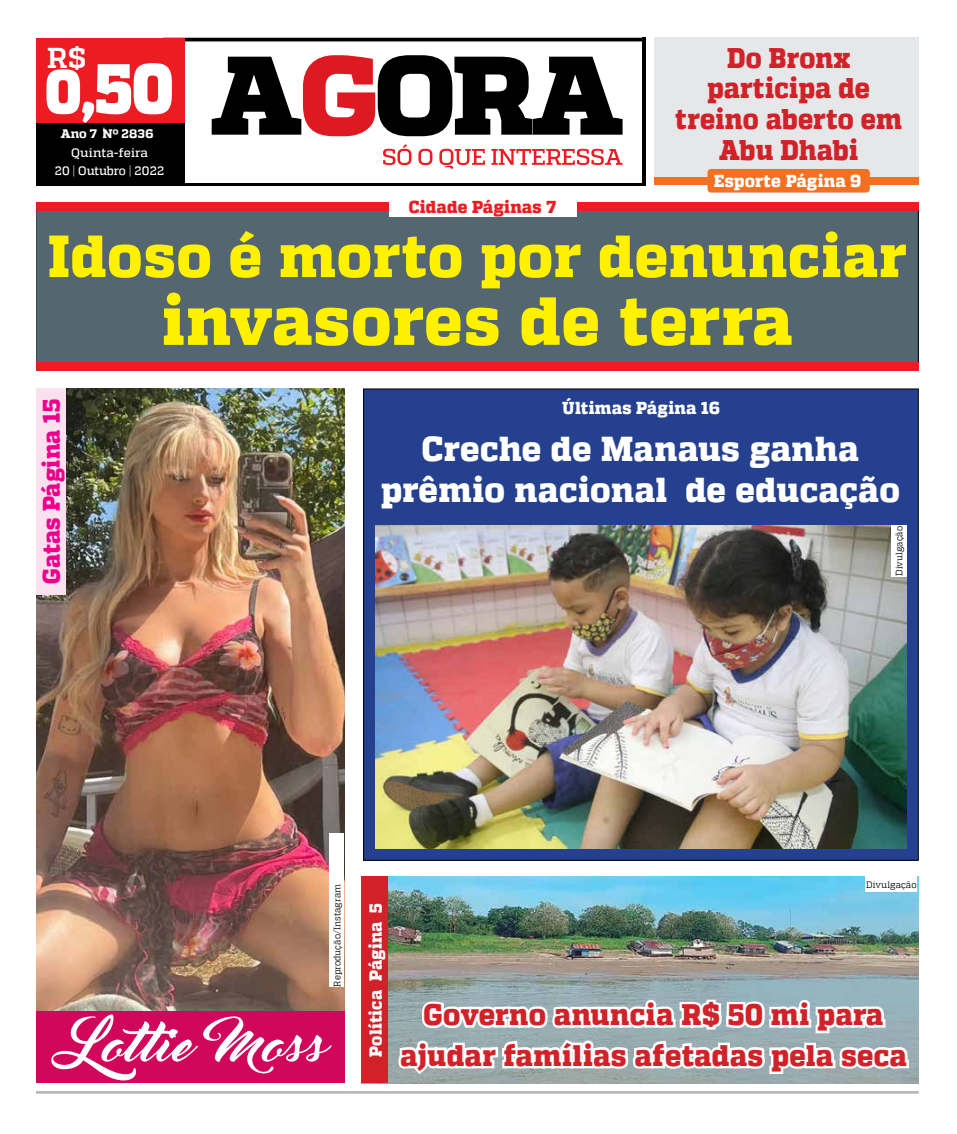
<style>
.page{position:relative;width:957px;height:1134px;background:#fff}
.page>*{position:absolute;margin:0;border:0;box-sizing:border-box;transform-origin:0 0}
.t1{font:800 67.88px "MW Quadon";letter-spacing:.01em;color:#fff100;scale:.96 1}
.t2{font:900 61.62px "MW Quadon";color:#fff;scale:.91 1}
.t3{font:800 59.25px "MW Quadon";letter-spacing:.015em;color:#fff100;scale:.96 1}
.t4{font:800 34.5px/40.8px "MW Quadon";letter-spacing:.01em;color:#fff;text-align:center;scale:.96 1}
.t5{font:800 29.62px/40.8px "MW Quadon";letter-spacing:.01em;color:#d12229;text-align:center;scale:.94 1}
.t6{font:800 28.38px/30.9px "MW Quadon";letter-spacing:.005em;color:#d12229;text-align:center;scale:.91 1}
.t7{font:800 23.88px "MW Quadon";letter-spacing:.015em;color:#ec008b;scale:.94 1}
.t8{font:700 18.5px "MW Quadon";color:#fff}
.t9{font:800 17.5px "MW Quadon";letter-spacing:.01em;color:#fff;scale:.94 1}
.t10{font:800 17.25px "MW Quadon";letter-spacing:.015em;color:#fff;scale:.96 1}
.t11{font:800 17.25px "MW Quadon";letter-spacing:.01em;color:#ed1c23;scale:.96 1}
.t12{font:500 12.38px "MW Quadon";color:#fff;scale:.96 1}
.t13{font:500 12.38px "MW Quadon";color:#fff}
.t14{font:800 12.38px "MW Quadon";letter-spacing:.01em;color:#fff}
.t15{font:9.38px "MW Quadon";letter-spacing:.01em;color:#000;scale:.94 1}
.t16{font:9.25px "MW Quadon";letter-spacing:.01em;color:#000;scale:.96 1}
.s1{font-size:28.62px}
.s2{font-size:70.25px}
</style>
<div class="page">
<div style="left:363px;top:389px;width:555px;height:471px;background:#24408e"></div>
<div style="left:36px;top:210px;width:883px;height:152px;background:#546670"></div>
<div style="left:36px;top:362px;width:883px;height:9px;background:#ed1c23"></div>
<div style="left:36px;top:202px;width:883px;height:8px;background:#ed1c23"></div>
<div style="left:654px;top:38px;width:265px;height:147px;background:#e6e7e8"></div>
<div style="left:654px;top:177px;width:265px;height:8px;background:#f27021"></div>
<img style="left:388px;top:876px;width:531px;height:207px">
<svg style="left:212px;top:55px;width:410px;height:81px"></svg>
<svg style="left:383px;top:144px;width:28px;height:21px"></svg>
<svg style="left:418px;top:149px;width:14px;height:16px"></svg>
<svg style="left:439px;top:149px;width:46px;height:20px"></svg>
<svg style="left:491px;top:149px;width:131px;height:16px"></svg>
<hr style="left:642px;top:38px;width:3px;height:148px;background:#000">
<hr style="left:163px;top:38px;width:481px;height:3px;background:#000">
<hr style="left:36px;top:183px;width:609px;height:3px;background:#000">
<div style="left:36px;top:122px;width:148px;height:64px;background:#000"></div>
<div style="left:36px;top:38px;width:148px;height:84px;background:#ed1c23"></div>
<svg style="left:394px;top:995px;width:517px;height:82px"></svg>
<div style="left:388px;top:196px;width:188px;height:21px;background:#fff"></div>
<img style="left:376px;top:525px;width:530px;height:324px">
<hr style="left:36px;top:1091px;width:883px;height:2px;background:#b1b3b5">
<div style="left:361px;top:876px;width:27px;height:207px;background:#d12229"></div>
<div style="left:865px;top:876px;width:52px;height:15px;background:#fff"></div>
<div style="left:707px;top:169px;width:163px;height:24px;background:#f27021;border-radius:4px"></div>
<img style="left:36px;top:388px;width:308px;height:624px">
<div style="left:36px;top:388px;width:30px;height:207px;background:#fbe1ed"></div>
<div style="left:330px;top:833px;width:14px;height:153px;background:#fff"></div>
<div style="left:891px;top:525px;width:15px;height:51px;background:#fff"></div>
<div style="left:36px;top:1012px;width:308px;height:71px;background:#d1075b"></div>
<svg style="left:51px;top:1014px;width:281px;height:67px"></svg>
<p class="t8" style="left:47px;top:47px;width:41px">R$<span class="s1">R$</span></p>
<h2 class="t2" style="left:45px;top:55px;width:142px">0,<span class="s2">50</span></h2>
<p class="t13" style="left:71px;top:146px;width:79px">Quinta-feira</p>
<p class="t14" style="left:61px;top:126px;width:94px">Ano 7 Nº 2836</p>
<p class="t12" style="left:55px;top:164px;width:115px">20 | Outubro | 2022</p>
<p class="t11" style="left:409px;top:197px;width:155px">Cidade Páginas 7</p>
<p class="t6" style="left:675px;top:43px;width:250px">Do Bronx participa de treino aberto em<br>Abu Dhabi</p>
<p class="t10" style="left:713px;top:170px;width:155px">Esporte Página 9</p>
<h3 class="t3" style="left:48px;top:221px;width:896px">Idoso é morto por denunciar</h3>
<h1 class="t1" style="left:162px;top:281px;width:658px">invasores de terra</h1>
<p class="t7" style="left:37px;top:584px;width:198px;rotate:-90deg">Gatas Página 15</p>
<p class="t10" style="left:562px;top:398px;width:165px">Últimas Página 16</p>
<p class="t4" style="left:381px;top:430px;width:542px">Creche de Manaus ganha prêmio nacional de educação</p>
<p class="t15" style="left:893px;top:576px;width:55px;rotate:-90deg">Divulgação</p>
<p class="t15" style="left:332px;top:986px;width:111px;rotate:-90deg">Reprodução/Instagram</p>
<p class="t9" style="left:365px;top:1057px;width:165px;rotate:-90deg">Política Página 5</p>
<p class="t16" style="left:866px;top:879px;width:54px">Divulgação</p>
<p class="t5" style="left:400px;top:995px;width:541px">Governo anuncia R$ 50 mi para ajudar famílias afetadas pela seca</p>
</div>
